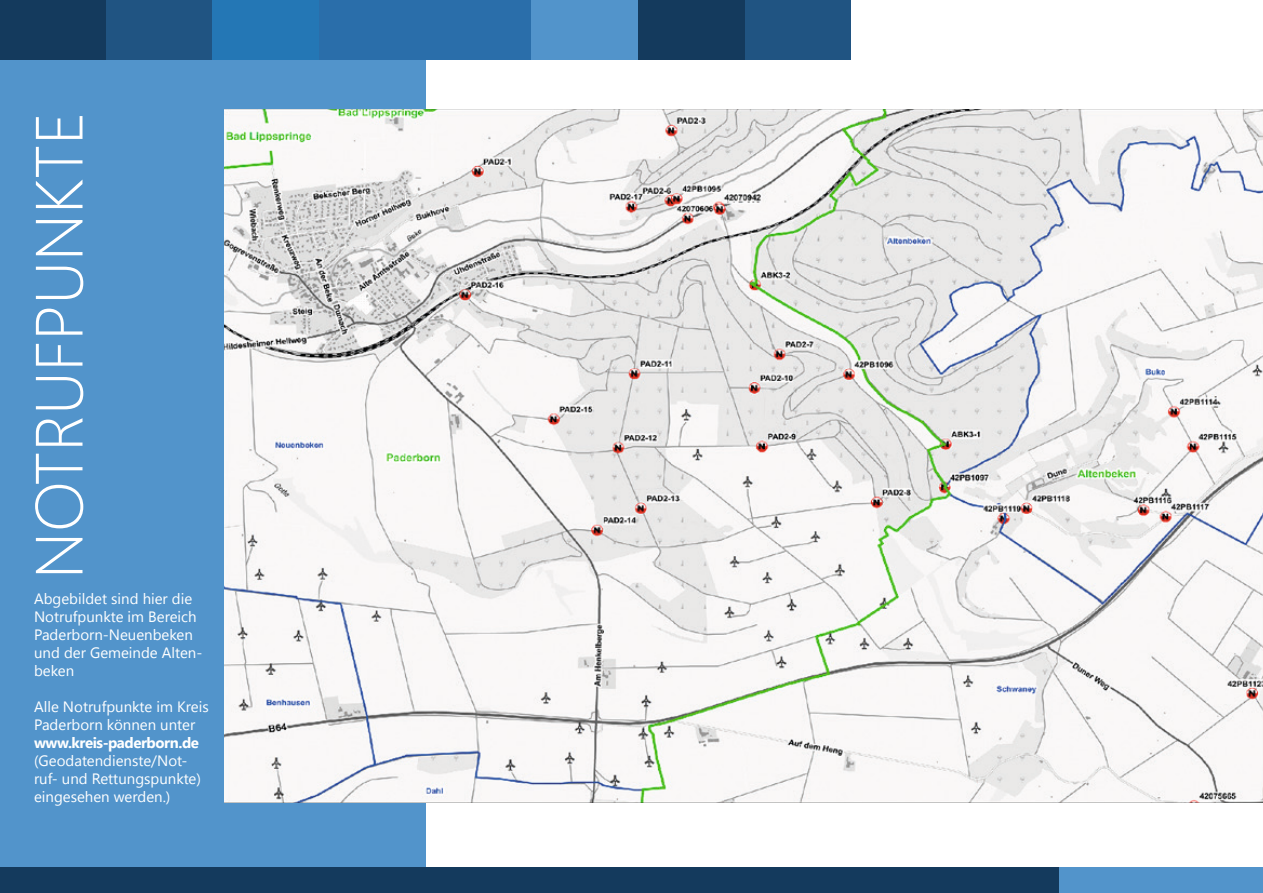
<style>
.page{position:relative;width:1263px;height:893px;background:#fff}
.page>*{position:absolute;margin:0;border:0;box-sizing:border-box;transform-origin:0 0}
.t1{font:300 66.6px "Segoe UI";color:#fff}
.t2{font:15px/18px "Segoe UI";color:#fff}
.t3{font:700 15px "Segoe UI";letter-spacing:-.03em;color:#fff}
.s1{font-weight:400;font-size:15px;color:#5294cb}
</style>
<div class="page">
<div style="left:0;top:0;width:425px;height:893px;background:#5294cb"></div>
<div style="left:0;top:867px;width:1059px;height:26px;background:#143a5d"></div>
<div style="left:744px;top:0;width:107px;height:60px;background:#205482"></div>
<div style="left:425px;top:0;width:107px;height:60px;background:#2a6eaa"></div>
<div style="left:319px;top:0;width:106px;height:60px;background:#2a6eaa"></div>
<div style="left:638px;top:0;width:106px;height:60px;background:#143a5d"></div>
<div style="left:0;top:0;width:106px;height:60px;background:#143a5d"></div>
<div style="left:532px;top:0;width:106px;height:60px;background:#5294cb"></div>
<img style="left:224px;top:110px;width:1039px;height:692px">
<div style="left:106px;top:0;width:107px;height:60px;background:#205482"></div>
<div style="left:212px;top:0;width:107px;height:60px;background:#2477b5"></div>
<div style="left:1059px;top:867px;width:204px;height:26px;background:#5294cb"></div>
<h1 class="t1" style="left:13px;top:638px;width:528px;rotate:-90deg"><span class="s1">■</span> NOTRUFPUNKTE</h1>
<p class="t2" style="left:34px;top:589px;width:170px">Abgebildet sind hier die<br>Notrufpunkte im Bereich<br>Paderborn-Neuenbeken und der Gemeinde Alten&shy;beken</p>
<p class="t2" style="left:34px;top:697px;width:176px">Alle Notrufpunkte im Kreis<br>Paderborn können unter</p>
<p class="t3" style="left:34px;top:732px;width:166px">www.kreis-paderborn.de</p>
<p class="t2" style="left:34px;top:751px;width:168px">(Geodatendienste/Not&shy;ruf- und Rettungspunkte) eingesehen werden.)</p>
</div>
